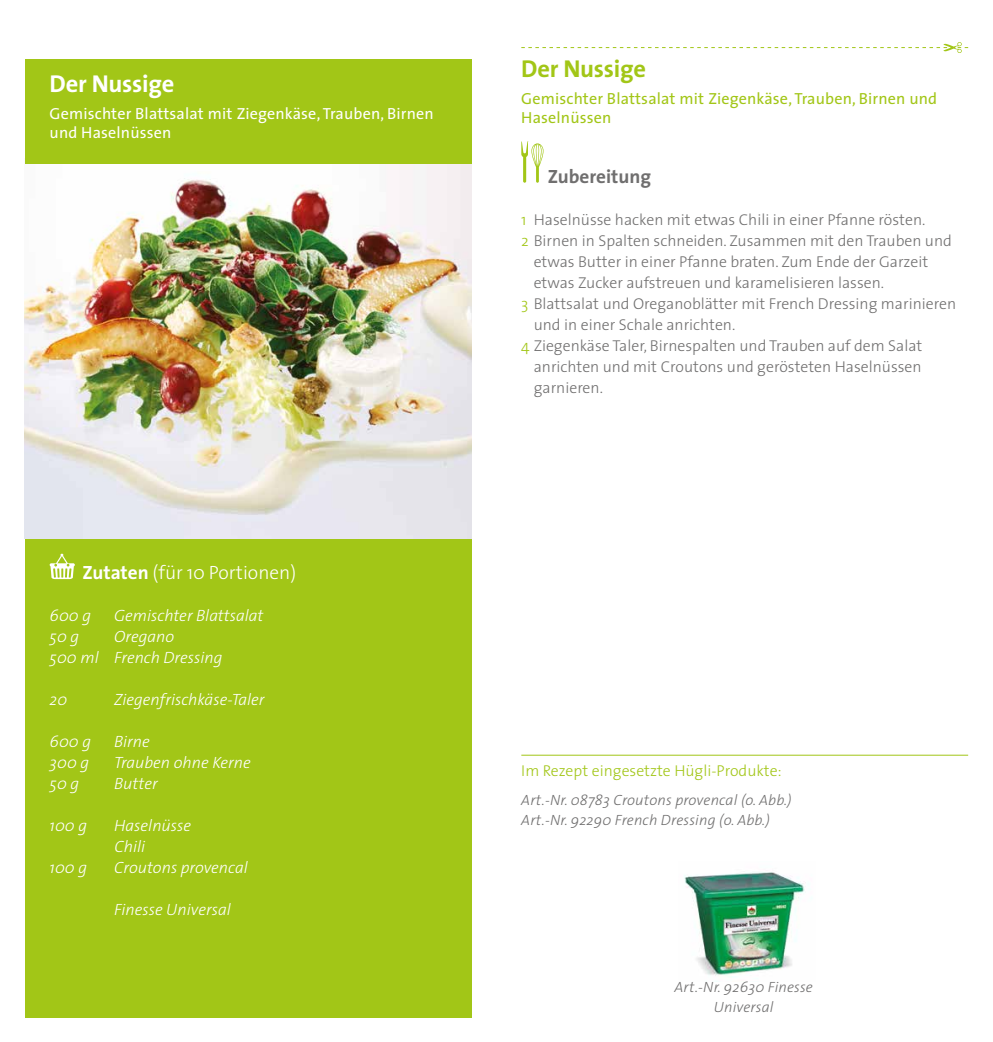
<style>
.page{position:relative;width:993px;height:1042px;background:#fff}
.page>*{position:absolute;margin:0;border:0;box-sizing:border-box;transform-origin:0 0}
.t1{font:700 24.5px "The Sans";letter-spacing:-.01em;color:#fff}
.t2{font:700 24.5px "The Sans";letter-spacing:-.01em;color:#a2c617}
.t3{font:300 19.25px "The Sans";color:#fff}
.t4{font:700 19.25px "The Sans";color:#706f6f}
.t5{font:italic 300 16.45px/21px "The Sans";color:#fff}
.t6{font:16.1px/19.2px "The Sans";letter-spacing:.01em;color:#fff}
.t7{font:16.1px/19.2px "The Sans";letter-spacing:.01em;color:#a2c617}
.t8{font:300 15.75px "The Sans";color:#706f6f}
.t9{font:300 15.75px "The Sans";color:#a2c617}
.t10{font:italic 300 14.88px/19.2px "The Sans";letter-spacing:.01em;color:#706f6f}
.s1{font-weight:700}
.s2{color:#a2c617}
</style>
<div class="page">
<svg style="left:521px;top:42px;width:446px;height:11px"></svg>
<img style="left:25px;top:164px;width:446px;height:375px">
<div style="left:25px;top:539px;width:446px;height:478px;background:#a2c617"></div>
<svg style="left:50px;top:554px;width:25px;height:25px"></svg>
<div style="left:25px;top:60px;width:446px;height:104px;background:#a2c617"></div>
<svg style="left:521px;top:141px;width:22px;height:42px"></svg>
<hr style="left:521px;top:755px;width:446px;height:1px;background:#a2c617">
<img style="left:684px;top:872px;width:121px;height:105px">
<h1 class="t1" style="left:50px;top:63px;width:126px">Der Nussige</h1>
<p class="t6" style="left:50px;top:103px;width:385px">Gemischter Blattsalat mit Ziegenkäse, Trauben, Birnen und Haselnüssen</p>
<p class="t3" style="left:82px;top:557px;width:215px"><span class="s1">Zutaten</span> (für 10 Portionen)</p>
<p class="t5" style="left:50px;top:604px;width:43px">600 g</p>
<p class="t5" style="left:114px;top:604px;width:151px">Gemischter Blattsalat</p>
<p class="t5" style="left:50px;top:625px;width:31px">50 g</p>
<p class="t5" style="left:50px;top:625px;width:174px;text-indent:64px">Oregano<br>500 ml French Dressing</p>
<p class="t5" style="left:50px;top:688px;width:19px">20</p>
<p class="t5" style="left:114px;top:688px;width:152px">Ziegenfrischkäse-Taler</p>
<p class="t5" style="left:50px;top:730px;width:43px">600 g</p>
<p class="t5" style="left:114px;top:730px;width:37px">Birne</p>
<p class="t5" style="left:50px;top:751px;width:41px">300 g</p>
<p class="t5" style="left:114px;top:751px;width:138px">Trauben ohne Kerne</p>
<p class="t5" style="left:50px;top:772px;width:31px">50 g</p>
<p class="t5" style="left:114px;top:772px;width:45px">Butter</p>
<p class="t5" style="left:50px;top:814px;width:39px">100 g</p>
<p class="t5" style="left:114px;top:814px;width:78px">Haselnüsse<br>Chili</p>
<p class="t5" style="left:50px;top:856px;width:39px">100 g</p>
<p class="t5" style="left:114px;top:856px;width:135px">Croutons provencal</p>
<p class="t5" style="left:114px;top:898px;width:118px">Finesse Universal</p>
<h1 class="t2" style="left:521px;top:48px;width:126px">Der Nussige</h1>
<p class="t7" style="left:521px;top:88px;width:417px">Gemischter Blattsalat mit Ziegenkäse, Trauben, Birnen und<br>Haselnüssen</p>
<p class="t4" style="left:547px;top:160px;width:105px">Zubereitung</p>
<p class="t8" style="left:521px;top:206px;width:405px"><span class="s2">1</span> Haselnüsse hacken mit etwas Chili in einer Pfanne rösten.</p>
<p class="t8" style="left:521px;top:227px;width:432px"><span class="s2">2</span> Birnen in Spalten schneiden. Zusammen mit den Trauben und</p>
<p class="t8" style="left:533px;top:248px;width:396px">etwas Butter in einer Pfanne braten. Zum Ende der Garzeit</p>
<p class="t8" style="left:533px;top:269px;width:352px">etwas Zucker aufstreuen und karamelisieren lassen.</p>
<p class="t8" style="left:521px;top:290px;width:436px"><span class="s2">3</span> Blattsalat und Oreganoblätter mit French Dressing marinieren</p>
<p class="t8" style="left:533px;top:311px;width:203px">und in einer Schale anrichten.</p>
<p class="t8" style="left:521px;top:332px;width:402px"><span class="s2">4</span> Ziegenkäse Taler, Birnespalten und Trauben auf dem Salat</p>
<p class="t8" style="left:533px;top:353px;width:389px">anrichten und mit Croutons und gerösteten Haselnüssen</p>
<p class="t8" style="left:533px;top:374px;width:71px">garnieren.</p>
<p class="t9" style="left:521px;top:758px;width:262px">Im Rezept eingesetzte Hügli-Produkte:</p>
<p class="t10" style="left:521px;top:790px;width:272px">Art.-Nr. 08783 Croutons provencal (o. Abb.)<br>Art.-Nr. 92290 French Dressing (o. Abb.)</p>
<p class="t10" style="left:674px;top:977px;width:140px;text-align:center">Art.-Nr. 92630 Finesse<br>Universal</p>
</div>
